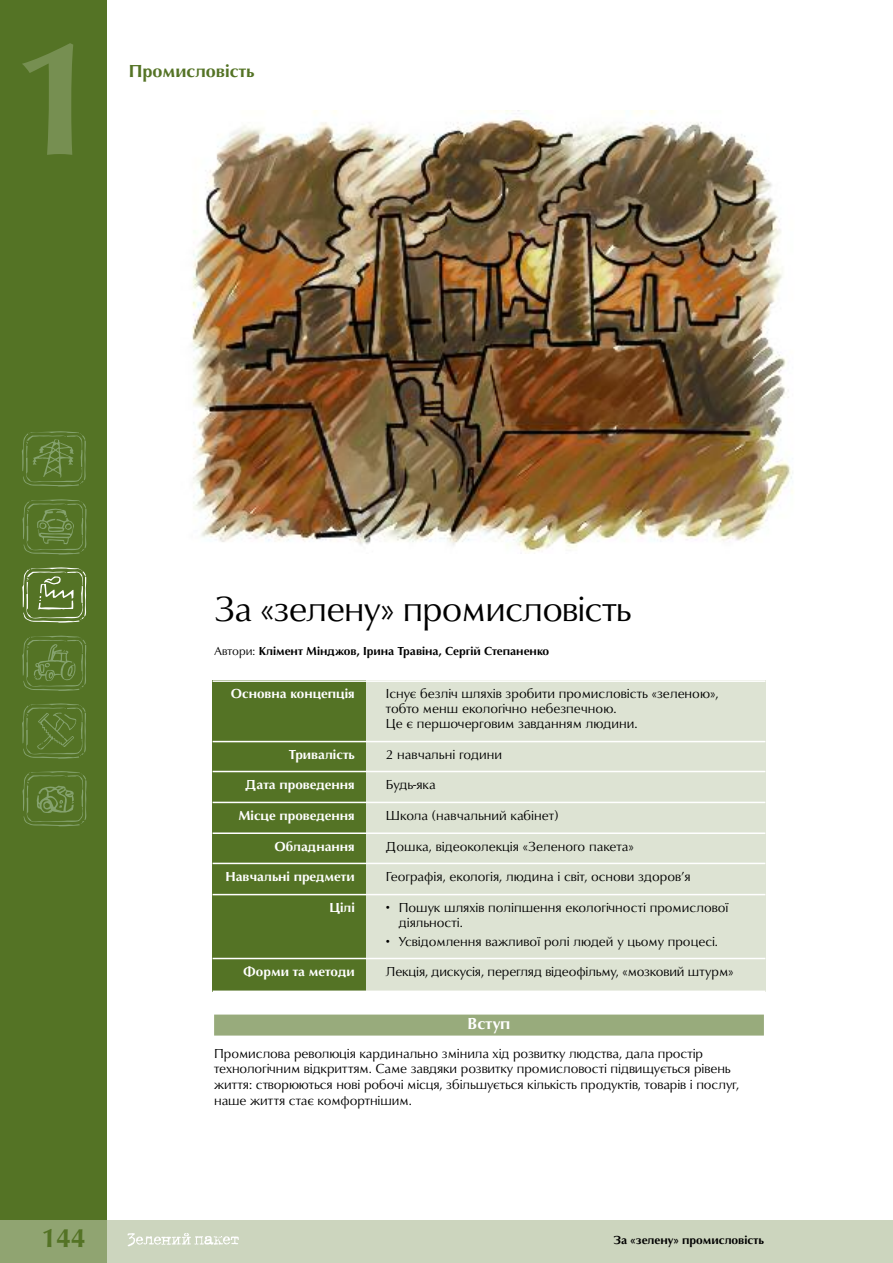
<style>
.page{position:relative;width:893px;height:1263px;background:#fff}
.page>*{position:absolute;margin:0;border:0;box-sizing:border-box;transform-origin:0 0}
.t1{font:700 165px "URW Classico TCY";color:#768f51}
.t2{font:36px "URW Classico TCY";letter-spacing:-.02em;color:#000}
.t3{font:700 27px "URW Classico TCY";color:#547325}
.t4{font:700 18px "URW Classico TCY";color:#547325}
.t5{font:700 16.5px "URW Classico TCY";letter-spacing:.01em;color:#fff}
.t6{font:13.5px/15.8px "URW Classico TCY";color:#000}
.t7{font:700 13.5px "URW Classico TCY";color:#fff}
.t8{font:700 12px "URW Classico TCY";color:#000}
.s1{font-weight:400}
</style>
<div class="page">
<div style="left:0;top:1220px;width:893px;height:43px;background:#ccd5be"></div>
<div style="left:0;top:0;width:106px;height:1263px;background:#547325"></div>
<div style="left:0;top:1220px;width:106px;height:43px;background:#90a471"></div>
<svg style="left:128px;top:1233px;width:111px;height:13px"></svg>
<svg style="left:22px;top:636px;width:64px;height:55px"></svg>
<svg style="left:22px;top:703px;width:64px;height:56px"></svg>
<svg style="left:23px;top:771px;width:63px;height:55px"></svg>
<svg style="left:23px;top:499px;width:63px;height:56px"></svg>
<svg style="left:22px;top:567px;width:64px;height:56px"></svg>
<svg style="left:22px;top:431px;width:64px;height:55px"></svg>
<div style="left:214px;top:1014px;width:550px;height:21px;background:#98ab7c"></div>
<img style="left:192px;top:111px;width:601px;height:443px">
<div style="left:213px;top:680px;width:153px;height:61px;background:#547325"></div>
<div style="left:366px;top:680px;width:399px;height:61px;background:#dde3d3"></div>
<div style="left:213px;top:741px;width:153px;height:30px;background:#547325"></div>
<div style="left:366px;top:741px;width:399px;height:30px;background:#dde3d3"></div>
<div style="left:213px;top:771px;width:153px;height:31px;background:#547325"></div>
<div style="left:366px;top:771px;width:399px;height:31px;background:#dde3d3"></div>
<div style="left:213px;top:802px;width:153px;height:31px;background:#547325"></div>
<div style="left:366px;top:802px;width:399px;height:31px;background:#dde3d3"></div>
<div style="left:213px;top:833px;width:153px;height:30px;background:#547325"></div>
<div style="left:366px;top:833px;width:399px;height:30px;background:#dde3d3"></div>
<div style="left:213px;top:863px;width:153px;height:31px;background:#547325"></div>
<div style="left:366px;top:863px;width:399px;height:31px;background:#dde3d3"></div>
<div style="left:213px;top:894px;width:153px;height:64px;background:#547325"></div>
<div style="left:366px;top:894px;width:399px;height:64px;background:#dde3d3"></div>
<div style="left:213px;top:958px;width:153px;height:34px;background:#547325"></div>
<div style="left:366px;top:958px;width:399px;height:34px;background:#dde3d3"></div>
<hr style="left:213px;top:680px;width:552px;height:2px;background:#fff">
<hr style="left:213px;top:741px;width:552px;height:1px;background:#fff">
<hr style="left:213px;top:771px;width:552px;height:1px;background:#fff">
<hr style="left:213px;top:802px;width:552px;height:1px;background:#fff">
<hr style="left:213px;top:832px;width:552px;height:2px;background:#fff">
<hr style="left:213px;top:863px;width:552px;height:1px;background:#fff">
<hr style="left:213px;top:894px;width:552px;height:1px;background:#fff">
<hr style="left:213px;top:958px;width:552px;height:1px;background:#fff">
<hr style="left:213px;top:990px;width:552px;height:2px;background:#fff">
<h1 class="t1" style="left:11px;top:1px;width:92px">1</h1>
<h3 class="t4" style="left:129px;top:61px;width:127px">Промисловість</h3>
<h3 class="t3" style="left:41px;top:1222px;width:46px">144</h3>
<h2 class="t2" style="left:214px;top:587px;width:418px">За «зелену» промисловість</h2>
<p class="t8" style="left:214px;top:643px;width:337px"><span class="s1">Автори:</span> Клімент Мінджов, Ірина Травіна, Сергій Степаненко</p>
<p class="t7" style="left:231px;top:686px;width:125px">Основна концепція</p>
<p class="t6" style="left:386px;top:686px;width:334px;line-height:15px">Існує безліч шляхів зробити промисловість «зеленою», тобто менш екологічно небезпечною.<br>Це є першочерговим завданням людини.</p>
<p class="t7" style="left:289px;top:746px;width:67px">Тривалість</p>
<p class="t6" style="left:386px;top:746px;width:118px">2 навчальні години</p>
<p class="t7" style="left:246px;top:776px;width:111px">Дата проведення</p>
<p class="t6" style="left:386px;top:776px;width:51px">Будь-яка</p>
<p class="t7" style="left:238px;top:807px;width:118px">Місце проведення</p>
<p class="t6" style="left:386px;top:807px;width:174px">Школа (навчальний кабінет)</p>
<p class="t7" style="left:274px;top:838px;width:82px">Обладнання</p>
<p class="t6" style="left:386px;top:838px;width:249px">Дошка, відеоколекція «Зеленого пакета»</p>
<p class="t7" style="left:225px;top:868px;width:131px">Навчальні предмети</p>
<p class="t6" style="left:386px;top:868px;width:306px">Географія, екологія, людина і світ, основи здоров’я</p>
<p class="t7" style="left:329px;top:899px;width:27px">Цілі</p>
<p class="t6" style="left:399px;top:900px;width:331px;line-height:15px;text-indent:-13px">• Пошук шляхів поліпшення екологічності промислової діяльності.</p>
<p class="t6" style="left:386px;top:933px;width:334px">• Усвідомлення важливої ролі людей у цьому процесі.</p>
<p class="t7" style="left:243px;top:963px;width:113px">Форми та методи</p>
<p class="t6" style="left:386px;top:963px;width:349px">Лекція, дискусія, перегляд відеофільму, «мозковий штурм»</p>
<p class="t5" style="left:468px;top:1014px;width:44px">Вступ</p>
<p class="t6" style="left:214px;top:1045px;width:526px">Промислова революція кардинально змінила хід розвитку людства, дала простір технологічним відкриттям. Саме завдяки розвитку промисловості підвищується рівень життя: створюються нові робочі місця, збільшується кількість продуктів, товарів і послуг, наше життя стає комфортнішим.</p>
<p class="t8" style="left:614px;top:1233px;width:152px">За «зелену» промисловість</p>
</div>
